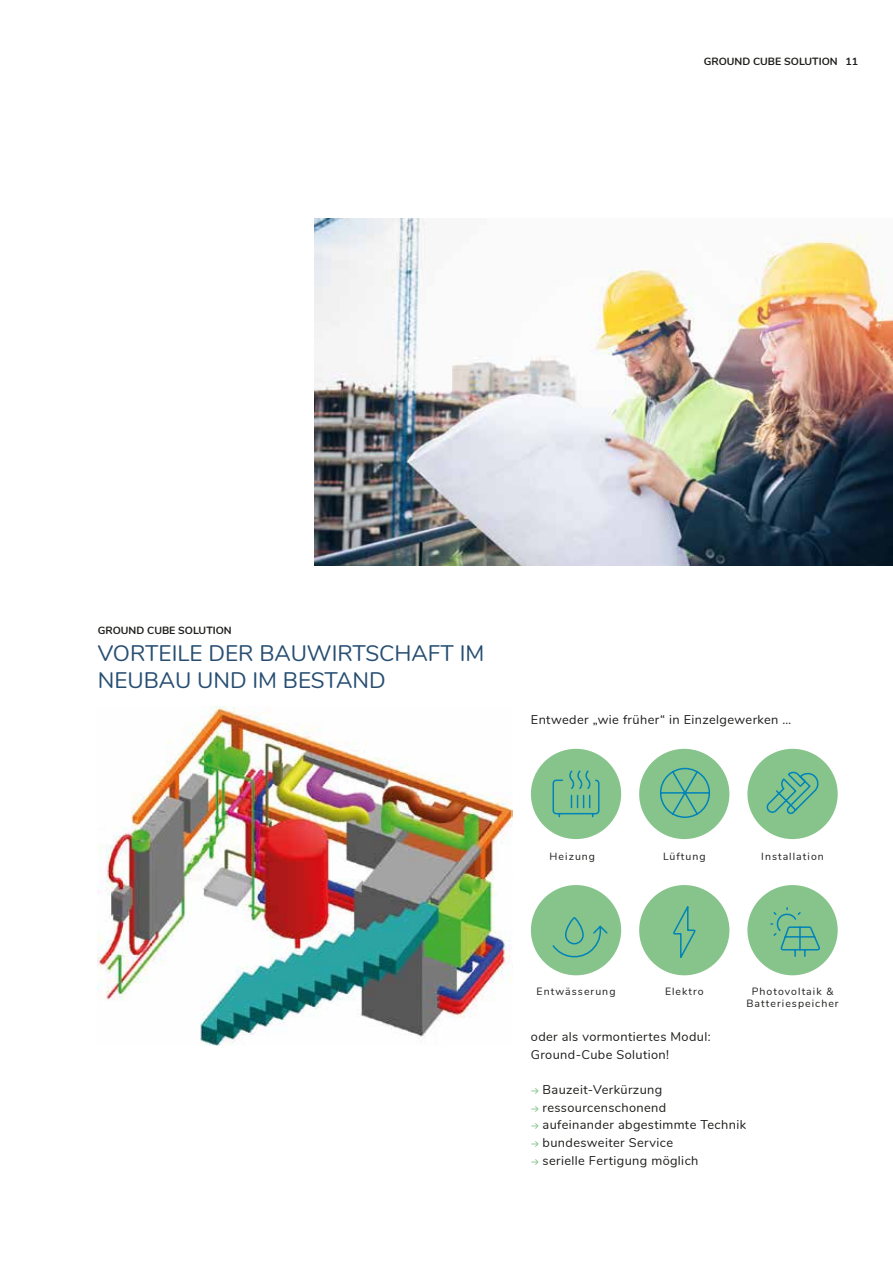
<style>
.page{position:relative;width:893px;height:1263px;background:#fff}
.page>*{position:absolute;margin:0;border:0;box-sizing:border-box;transform-origin:0 0}
.t1{font:22.5px/27px "Nunito";color:#274e72}
.t2{font:12.75px/17.7px "Nunito";letter-spacing:.03em;color:#1d1d1b}
.t3{font:10.5px/12.6px "Nunito";letter-spacing:.1em;color:#1d1d1b;text-align:center}
.t4{font:700 10.5px "Nunito";color:#1d1d1b}
.s1{font-family:"Klavika Arrows";font-weight:500;font-size:9px;color:#87c48b}
</style>
<div class="page">
<img style="left:98px;top:706px;width:415px;height:339px">
<img style="left:314px;top:219px;width:579px;height:347px">
<div style="left:531px;top:749px;width:90px;height:90px;background:#87c48b;border-radius:50%"></div>
<div style="left:531px;top:885px;width:90px;height:90px;background:#87c48b;border-radius:50%"></div>
<div style="left:639px;top:749px;width:90px;height:90px;background:#87c48b;border-radius:50%"></div>
<div style="left:639px;top:885px;width:90px;height:90px;background:#87c48b;border-radius:50%"></div>
<div style="left:747px;top:749px;width:91px;height:90px;background:#87c48b;border-radius:50%"></div>
<div style="left:747px;top:885px;width:91px;height:90px;background:#87c48b;border-radius:50%"></div>
<svg style="left:674px;top:906px;width:21px;height:52px"></svg>
<svg style="left:770px;top:907px;width:50px;height:50px"></svg>
<svg style="left:552px;top:917px;width:56px;height:41px"></svg>
<svg style="left:552px;top:770px;width:48px;height:48px"></svg>
<svg style="left:660px;top:767px;width:50px;height:51px"></svg>
<svg style="left:766px;top:772px;width:53px;height:42px"></svg>
<p class="t4" style="left:704px;top:53px;width:135px">GROUND CUBE SOLUTION</p>
<p class="t4" style="left:845px;top:53px;width:14px">11</p>
<p class="t4" style="left:98px;top:622px;width:135px">GROUND CUBE SOLUTION</p>
<h1 class="t1" style="left:98px;top:638px;width:388px">VORTEILE DER BAUWIRTSCHAFT IM<br>NEUBAU UND IM BESTAND</h1>
<p class="t2" style="left:531px;top:710px;width:262px">Entweder „wie früher“ in Einzelgewerken …</p>
<p class="t3" style="left:550px;top:850px;width:47px">Heizung</p>
<p class="t3" style="left:663px;top:850px;width:44px">Lüftung</p>
<p class="t3" style="left:761px;top:850px;width:64px">Installation</p>
<p class="t3" style="left:537px;top:984px;width:80px">Entwässerung</p>
<p class="t3" style="left:665px;top:984px;width:40px">Elektro</p>
<p class="t3" style="left:746px;top:984px;width:94px">Photovoltaik &amp;<br>Batteriespeicher</p>
<p class="t2" style="left:531px;top:1027px;width:181px">oder als vormontiertes Modul:<br>Ground-Cube Solution!</p>
<p class="t2" style="left:531px;top:1080px;width:217px"><span class="s1">B</span> Bauzeit-Verkürzung<br><span class="s1">B</span> ressourcenschonend<br><span class="s1">B</span> aufeinander abgestimmte Technik<br><span class="s1">B</span> bundesweiter Service<br><span class="s1">B</span> serielle Fertigung möglich</p>
</div>
